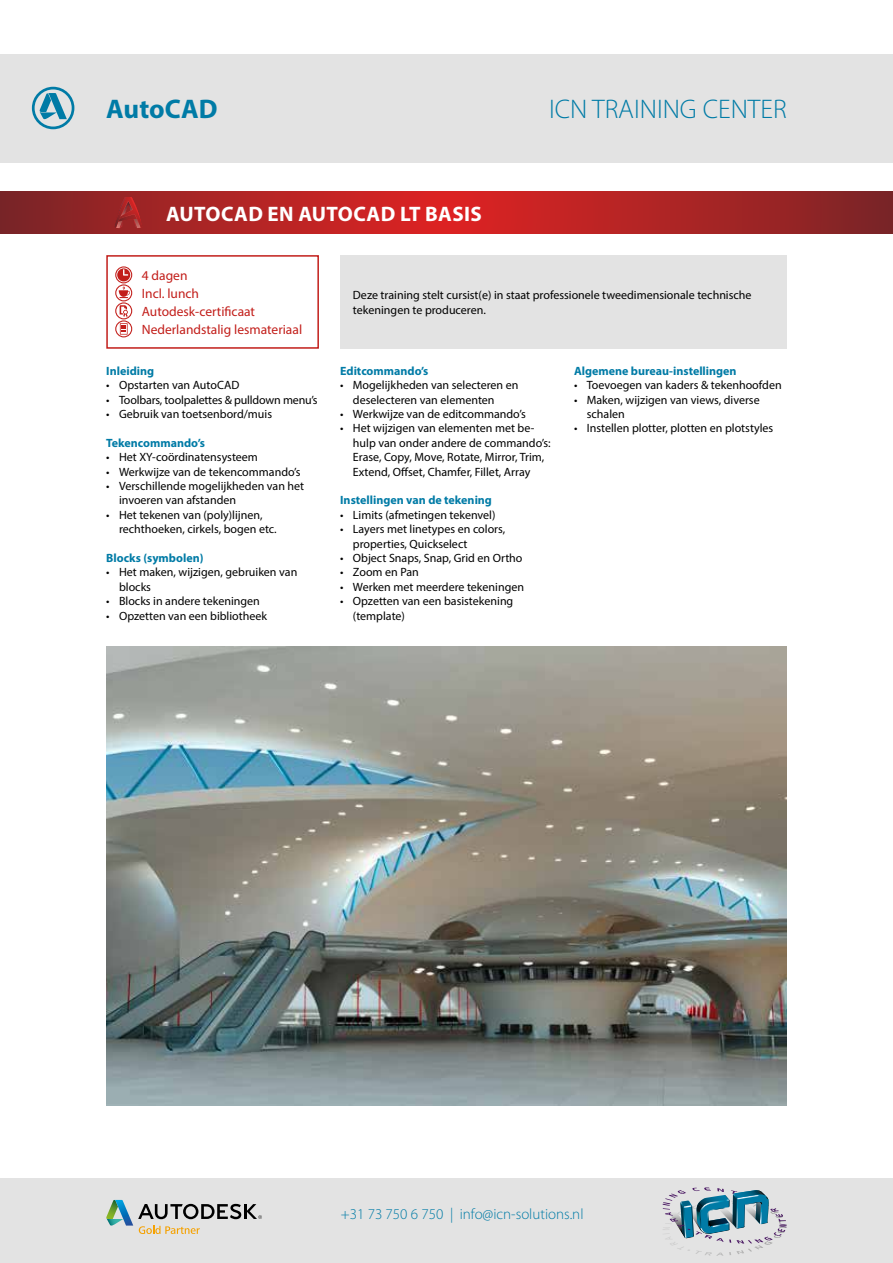
<style>
.page{position:relative;width:893px;height:1263px;background:#fff}
.page>*{position:absolute;margin:0;border:0;box-sizing:border-box;transform-origin:0 0}
.t1{font:300 27px "Myriad Pro";color:#007ba6}
.t2{font:700 27px "Myriad Pro";color:#007ba6}
.t3{font:700 21px "Myriad Pro";letter-spacing:.02em;color:#fff}
.t4{font:300 15px "Myriad Pro";color:#007ba6}
.t5{font:13.5px/18px "Myriad Pro";color:#c21e1a}
.t6{font:12px/14.4px "Myriad Pro";color:#000}
.t7{font:700 12px "Myriad Pro";color:#007ba6}
</style>
<div class="page">
<div style="left:0;top:54px;width:893px;height:108px;background:#e3e3e3"></div>
<div style="left:0;top:1178px;width:893px;height:85px;background:#e3e3e3"></div>
<img style="left:106px;top:646px;width:681px;height:460px">
<svg style="left:0;top:191px;width:893px;height:43px;background:#ad2424"></svg>
<div style="left:340px;top:255px;width:447px;height:94px;background:#e3e3e3"></div>
<div style="left:106px;top:255px;width:213px;height:94px;border:2px solid #c21e1a"></div>
<svg style="left:115px;top:266px;width:17px;height:71px"></svg>
<svg style="left:114px;top:197px;width:28px;height:31px"></svg>
<svg style="left:32px;top:87px;width:42px;height:42px"></svg>
<svg style="left:106px;top:1200px;width:156px;height:34px"></svg>
<img style="left:662px;top:1187px;width:125px;height:59px">
<h1 class="t2" style="left:106px;top:91px;width:113px">AutoCAD</h1>
<h2 class="t3" style="left:166px;top:200px;width:317px">AUTOCAD EN AUTOCAD LT BASIS</h2>
<h1 class="t1" style="left:549px;top:93px;width:239px">ICN TRAINING CENTER</h1>
<p class="t5" style="left:142px;top:266px;width:162px">4 dagen<br>Incl. lunch<br>Autodesk-certificaat<br>Nederlandstalig lesmateriaal</p>
<p class="t7" style="left:106px;top:363px;width:49px">Inleiding</p>
<p class="t6" style="left:106px;top:378px;width:135px">• Opstarten van AutoCAD</p>
<p class="t6" style="left:106px;top:392px;width:213px">• Toolbars, toolpalettes &amp; pulldown menu’s</p>
<p class="t6" style="left:106px;top:406px;width:167px">• Gebruik van toetsenbord/muis</p>
<p class="t7" style="left:106px;top:435px;width:100px">Tekencommando’s</p>
<p class="t6" style="left:106px;top:450px;width:153px">• Het XY-coördinatensysteem</p>
<p class="t6" style="left:106px;top:464px;width:196px">• Werkwijze van de tekencommando’s</p>
<p class="t6" style="left:119px;top:478px;width:187px;text-indent:-13px">• Verschillende mogelijkheden van het invoeren van afstanden</p>
<p class="t6" style="left:119px;top:507px;width:159px;text-indent:-13px">• Het tekenen van (poly)lijnen, rechthoeken, cirkels, bogen etc.</p>
<p class="t7" style="left:106px;top:550px;width:99px">Blocks (symbolen)</p>
<p class="t6" style="left:119px;top:565px;width:180px;text-indent:-13px">• Het maken, wijzigen, gebruiken van blocks</p>
<p class="t6" style="left:106px;top:594px;width:155px">• Blocks in andere tekeningen</p>
<p class="t6" style="left:106px;top:608px;width:162px">• Opzetten van een bibliotheek</p>
<p class="t6" style="left:353px;top:288px;width:400px">Deze training stelt cursist(e) in staat professionele tweedimensionale technische tekeningen te produceren.</p>
<p class="t7" style="left:340px;top:363px;width:90px">Editcommando’s</p>
<p class="t6" style="left:353px;top:378px;width:167px;text-indent:-13px">• Mogelijkheden van selecteren en deselecteren van elementen</p>
<p class="t6" style="left:340px;top:406px;width:187px">• Werkwijze van de editcommando’s</p>
<p class="t6" style="left:353px;top:421px;width:199px;text-indent:-13px">• Het wijzigen van elementen met be&shy;hulp van onder andere de commando’s:<br>Erase, Copy, Move, Rotate, Mirror, Trim, Extend, Offset, Chamfer, Fillet, Array</p>
<p class="t7" style="left:340px;top:492px;width:153px">Instellingen van de tekening</p>
<p class="t6" style="left:340px;top:507px;width:157px">• Limits (afmetingen tekenvel)</p>
<p class="t6" style="left:353px;top:522px;width:154px;text-indent:-13px">• Layers met linetypes en colors, properties, Quickselect</p>
<p class="t6" style="left:340px;top:550px;width:184px">• Object Snaps, Snap, Grid en Ortho</p>
<p class="t6" style="left:340px;top:565px;width:80px">• Zoom en Pan</p>
<p class="t6" style="left:340px;top:579px;width:185px">• Werken met meerdere tekeningen</p>
<p class="t6" style="left:353px;top:594px;width:162px;text-indent:-13px">• Opzetten van een basistekening (template)</p>
<p class="t7" style="left:574px;top:363px;width:164px">Algemene bureau-instellingen</p>
<p class="t6" style="left:574px;top:378px;width:209px">• Toevoegen van kaders &amp; tekenhoofden</p>
<p class="t6" style="left:587px;top:392px;width:174px;text-indent:-13px">• Maken, wijzigen van views, diverse schalen</p>
<p class="t6" style="left:574px;top:421px;width:201px">• Instellen plotter, plotten en plotstyles</p>
<p class="t4" style="left:341px;top:1205px;width:244px">+31 73 750 6 750 | info@icn-solutions.nl</p>
</div>
